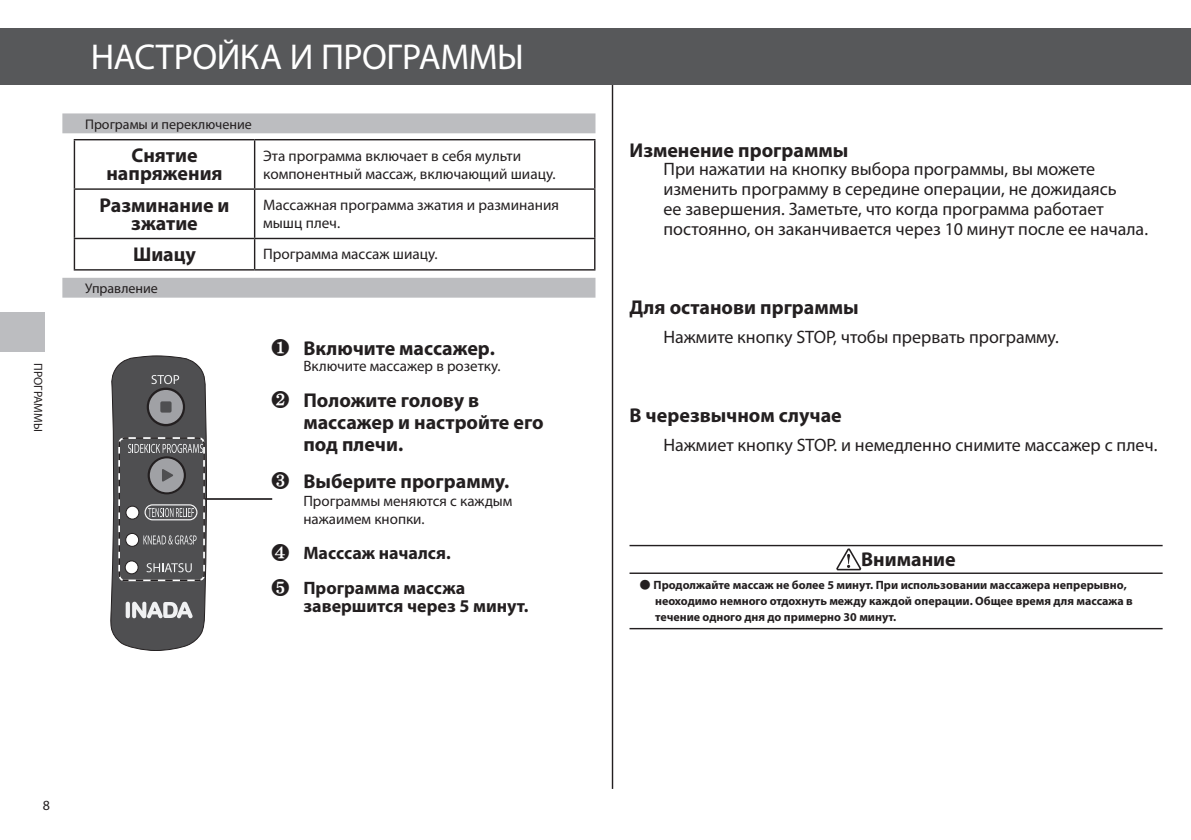
<style>
.page{position:relative;width:1191px;height:840px;background:#fff}
.page>*{position:absolute;margin:0;border:0;box-sizing:border-box;transform-origin:0 0}
.t1{font:36px "Myriad Pro";letter-spacing:-.015em;color:#fff}
.t2{font:700 20px/18px "Myriad Pro";color:#231f20;text-align:center}
.t3{font:18px/20px "Myriad Pro";color:#231f20}
.t4{font:700 18px/35px "Myriad Pro";color:#231f20}
.t5{font:15.2px/18px "Myriad Pro";color:#231f20}
.t6{font:15px/18px "Myriad Pro";color:#231f20}
.t7{font:14px "Myriad Pro";color:#231f20}
.t8{font:700 12px/16px "Myriad Pro";color:#231f20}
.t9{font:12px "Myriad Pro";color:#231f20}
.s1{font-family:"MS Gothic";font-weight:400;font-size:18px}
.s2{font-family:"MS Gothic";font-weight:400}
</style>
<div class="page">
<hr style="left:612px;top:75px;width:1px;height:713px;background:#231f20">
<div style="left:0;top:28px;width:1191px;height:57px;background:#57585a"></div>
<div style="left:0;top:312px;width:44px;height:39px;background:#bcbdc0"></div>
<div style="left:62px;top:113px;width:533px;height:20px;background:#bcbdc0"></div>
<hr style="left:74px;top:139px;width:181px;height:1px;background:#231f20">
<hr style="left:74px;top:140px;width:1px;height:48px;background:#231f20">
<hr style="left:255px;top:139px;width:340px;height:1px;background:#231f20">
<hr style="left:254px;top:140px;width:1px;height:48px;background:#231f20">
<hr style="left:594px;top:140px;width:1px;height:48px;background:#231f20">
<hr style="left:74px;top:188px;width:181px;height:2px;background:#231f20">
<hr style="left:74px;top:190px;width:1px;height:48px;background:#231f20">
<hr style="left:255px;top:188px;width:340px;height:2px;background:#231f20">
<hr style="left:254px;top:190px;width:1px;height:48px;background:#231f20">
<hr style="left:594px;top:190px;width:1px;height:48px;background:#231f20">
<hr style="left:74px;top:238px;width:181px;height:1px;background:#231f20">
<hr style="left:74px;top:239px;width:1px;height:30px;background:#231f20">
<hr style="left:255px;top:238px;width:340px;height:1px;background:#231f20">
<hr style="left:254px;top:239px;width:1px;height:30px;background:#231f20">
<hr style="left:594px;top:239px;width:1px;height:30px;background:#231f20">
<hr style="left:74px;top:269px;width:181px;height:1px;background:#231f20">
<hr style="left:255px;top:269px;width:340px;height:1px;background:#231f20">
<svg style="left:110px;top:355px;width:97px;height:295px;background:#69696b"></svg>
<hr style="left:205px;top:498px;width:67px;height:1px;background:#231f20">
<div style="left:62px;top:277px;width:533px;height:20px;background:#bcbdc0"></div>
<hr style="left:629px;top:544px;width:533px;height:2px;background:#231f20">
<hr style="left:629px;top:572px;width:533px;height:1px;background:#231f20">
<hr style="left:629px;top:627px;width:533px;height:2px;background:#231f20">
<svg style="left:836px;top:548px;width:25px;height:22px"></svg>
<p class="t9" style="left:46px;top:363px;width:70px;rotate:90deg">ПРОГРАММЫ</p>
<h1 class="t1" style="left:91px;top:34px;width:435px">НАСТРОЙКА И ПРОГРАММЫ</h1>
<p class="t7" style="left:85px;top:116px;width:168px">Програмы и переключение</p>
<p class="t2" style="left:106px;top:146px;width:118px">Снятие напряжения</p>
<p class="t5" style="left:263px;top:146px;width:294px">Эта программа включает в себя мульти компонентный массаж, включающий шиацу.</p>
<p class="t2" style="left:99px;top:195px;width:132px">Разминание и зжатие</p>
<p class="t5" style="left:263px;top:195px;width:297px">Массажная программа зжатия и разминания мышц плеч.</p>
<p class="t2" style="left:133px;top:244px;width:64px">Шиацу</p>
<p class="t5" style="left:263px;top:245px;width:176px">Программа массаж шиацу.</p>
<p class="t7" style="left:85px;top:280px;width:74px">Управление</p>
<p class="t2" style="left:271px;top:339px;width:225px"><span class="s1">❶</span> Включите массажер.</p>
<p class="t6" style="left:303px;top:356px;width:199px">Включите массажер в розетку.</p>
<p class="t2" style="left:303px;top:389px;width:242px;line-height:22px;text-align:left;text-indent:-32px"><span class="s1">❷</span> Положите голову в массажер и настройте его под плечи.</p>
<p class="t2" style="left:271px;top:472px;width:239px"><span class="s1">❸</span> Выберите программу.</p>
<p class="t6" style="left:303px;top:491px;width:211px">Программы меняются с каждым нажаимем кнопки.</p>
<p class="t4" style="left:271px;top:534px;width:195px"><span class="s2">❹</span> Масссаж начался.<br><span class="s2">❺</span> Программа массжа</p>
<p class="t4" style="left:303px;top:587px;width:227px">завершится через 5 минут.</p>
<p class="t7" style="left:43px;top:796px;width:9px">8</p>
<p class="t2" style="left:629px;top:140px;width:220px">Изменение программы</p>
<p class="t3" style="left:663px;top:159px;width:486px">При нажатии на кнопку выбора программы, вы можете изменить программу в середине операции, не дожидаясь<br>ее завершения. Заметьте, что когда программа работает постоянно, он заканчивается через 10 минут после ее начала.</p>
<p class="t2" style="left:629px;top:297px;width:231px">Для останови прграммы</p>
<p class="t3" style="left:663px;top:327px;width:397px">Нажмите кнопку STOР, чтобы прервать программу.</p>
<p class="t2" style="left:629px;top:405px;width:214px">В черезвычном случае</p>
<p class="t3" style="left:663px;top:435px;width:495px">Нажмиет кнопку STOP. и немедленно снимите массажер с плеч.</p>
<p class="t2" style="left:861px;top:549px;width:96px">Внимание</p>
<p class="t8" style="left:655px;top:576px;width:479px;text-indent:-16px"><span class="s2">●</span> Продолжайте массаж не более 5 минут. При использовании массажера непрерывно, неоходимо немного отдохнуть между каждой операции. Общее время для массажа в течение одного дня до примерно 30 минут.</p>
</div>
